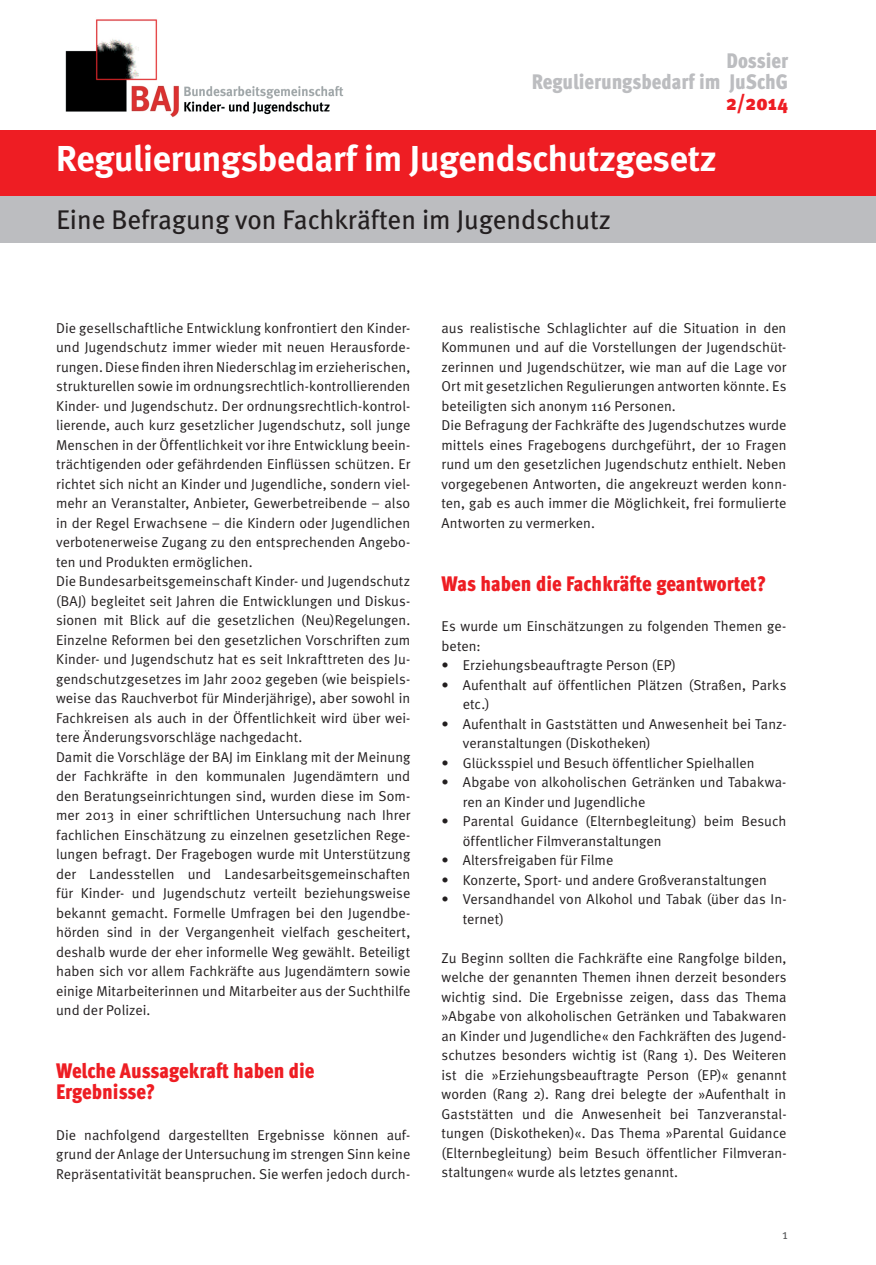
<style>
.page{position:relative;width:876px;height:1265px;background:#fff}
.page>*{position:absolute;margin:0;border:0;box-sizing:border-box;transform-origin:0 0}
.t1{font:700 36px "Meta";letter-spacing:-.005em;color:#fff}
.t2{font:27px "Meta";color:#231f20}
.t3{font:900 21px/21px "Meta Cond";color:#ee1d23}
.t4{font:900 21px/21px "Meta Cond";color:#bcbdc0;text-align:right}
.t5{font:14.25px/19.5px "Meta Normal";color:#231f20}
.t6{font:13.5px "Meta Normal";color:#57585a}
.s1{color:#ee1d23}
</style>
<div class="page">
<div style="left:0;top:130px;width:876px;height:67px;background:#ee1d23"></div>
<div style="left:0;top:196px;width:876px;height:47px;background:#bcbdc0"></div>
<img style="left:65px;top:19px;width:279px;height:99px">
<p class="t4" style="left:532px;top:52px;width:258px">Dossier<br>Regulierungsbedarf im JuSchG<br><span class="s1">2/2014</span></p>
<p class="t1" style="left:56px;top:144px;width:662px">Regulierungsbedarf im Jugendschutzgesetz</p>
<p class="t2" style="left:56px;top:209px;width:556px">Eine Befragung von Fachkräften im Jugendschutz</p>
<p class="t5" style="left:56px;top:319px;width:356px">Die gesellschaftliche Entwicklung konfrontiert den Kinder&shy;und Jugendschutz immer wieder mit neuen Herausforde&shy;rungen. Diese finden ihren Niederschlag im erzieherischen, strukturellen sowie im ordnungsrechtlich-kontrollierenden Kinder- und Jugendschutz. Der ordnungsrechtlich-kontrol&shy;lierende, auch kurz gesetzlicher Jugendschutz, soll junge Menschen in der Öffentlichkeit vor ihre Entwicklung beein&shy;trächtigenden oder gefährdenden Einflüssen schützen. Er richtet sich nicht an Kinder und Jugendliche, sondern viel&shy;mehr an Veranstalter, Anbieter, Gewerbetreibende – also in der Regel Erwachsene – die Kindern oder Jugendlichen verbotenerweise Zugang zu den entsprechenden Angebo&shy;ten und Produkten ermöglichen.<br>Die Bundesarbeitsgemeinschaft Kinder- und Jugendschutz (BAJ) begleitet seit Jahren die Entwicklungen und Diskus&shy;sionen mit Blick auf die gesetzlichen (Neu)Regelungen.<br>Einzelne Reformen bei den gesetzlichen Vorschriften zum Kinder- und Jugendschutz hat es seit Inkrafttreten des Ju&shy;gendschutzgesetzes im Jahr 2002 gegeben (wie beispiels&shy;weise das Rauchverbot für Minderjährige), aber sowohl in Fachkreisen als auch in der Öffentlichkeit wird über wei&shy;tere Änderungsvorschläge nachgedacht.<br>Damit die Vorschläge der BAJ im Einklang mit der Meinung der Fachkräfte in den kommunalen Jugendämtern und den Beratungseinrichtungen sind, wurden diese im Som&shy;mer 2013 in einer schriftlichen Untersuchung nach Ihrer fachlichen Einschätzung zu einzelnen gesetzlichen Rege&shy;lungen befragt. Der Fragebogen wurde mit Unterstützung der Landesstellen und Landesarbeitsgemeinschaften für Kinder- und Jugendschutz verteilt beziehungsweise bekannt gemacht. Formelle Umfragen bei den Jugendbe&shy;hörden sind in der Vergangenheit vielfach gescheitert, deshalb wurde der eher informelle Weg gewählt. Beteiligt haben sich vor allem Fachkräfte aus Jugendämtern sowie einige Mitarbeiterinnen und Mitarbeiter aus der Suchthilfe und der Polizei.</p>
<p class="t3" style="left:56px;top:1062px;width:260px">Welche Aussagekraft haben die<br>Ergebnisse?</p>
<p class="t5" style="left:56px;top:1126px;width:356px;text-align:justify">Die nachfolgend dargestellten Ergebnisse können auf&shy;grund der Anlage der Untersuchung im strengen Sinn keine Repräsentativität beanspruchen. Sie werfen jedoch durch-</p>
<p class="t5" style="left:441px;top:319px;width:346px">aus realistische Schlaglichter auf die Situation in den Kommunen und auf die Vorstellungen der Jugendschüt&shy;zerinnen und Jugendschützer, wie man auf die Lage vor Ort mit gesetzlichen Regulierungen antworten könnte. Es beteiligten sich anonym 116 Personen.<br>Die Befragung der Fachkräfte des Jugendschutzes wurde mittels eines Fragebogens durchgeführt, der 10 Fragen rund um den gesetzlichen Jugendschutz enthielt. Neben vorgegebenen Antworten, die angekreuzt werden konn&shy;ten, gab es auch immer die Möglichkeit, frei formulierte Antworten zu vermerken.</p>
<p class="t3" style="left:441px;top:575px;width:326px">Was haben die Fachkräfte geantwortet?</p>
<p class="t5" style="left:441px;top:617px;width:346px">Es wurde um Einschätzungen zu folgenden Themen ge&shy;beten:</p>
<p class="t5" style="left:441px;top:656px;width:236px">• Erziehungsbeauftragte Person (EP)</p>
<p class="t5" style="left:463px;top:676px;width:325px;text-indent:-21px">• Aufenthalt auf öffentlichen Plätzen (Straßen, Parks etc.)</p>
<p class="t5" style="left:463px;top:715px;width:325px;text-indent:-21px">• Aufenthalt in Gaststätten und Anwesenheit bei Tanz&shy;veranstaltungen (Diskotheken)</p>
<p class="t5" style="left:441px;top:754px;width:315px">• Glücksspiel und Besuch öffentlicher Spielhallen</p>
<p class="t5" style="left:463px;top:773px;width:325px;text-indent:-21px">• Abgabe von alkoholischen Getränken und Tabakwa&shy;ren an Kinder und Jugendliche</p>
<p class="t5" style="left:463px;top:812px;width:325px;text-indent:-21px">• Parental Guidance (Elternbegleitung) beim Besuch öffentlicher Filmveranstaltungen</p>
<p class="t5" style="left:441px;top:851px;width:173px">• Altersfreigaben für Filme</p>
<p class="t5" style="left:441px;top:871px;width:327px">• Konzerte, Sport- und andere Großveranstaltungen</p>
<p class="t5" style="left:463px;top:890px;width:325px;text-indent:-21px">• Versandhandel von Alkohol und Tabak (über das In&shy;ternet)</p>
<p class="t5" style="left:441px;top:949px;width:347px;text-align:justify">Zu Beginn sollten die Fachkräfte eine Rangfolge bilden, welche der genannten Themen ihnen derzeit besonders wichtig sind. Die Ergebnisse zeigen, dass das Thema »Abgabe von alkoholischen Getränken und Tabakwaren an Kinder und Jugendliche« den Fachkräften des Jugend&shy;schutzes besonders wichtig ist (Rang 1). Des Weiteren ist die »Erziehungsbeauftragte Person (EP)« genannt worden (Rang 2). Rang drei belegte der »Aufenthalt in Gaststätten und die Anwesenheit bei Tanzveranstal&shy;tungen (Diskotheken)«. Das Thema »Parental Guidance (Elternbegleitung) beim Besuch öffentlicher Filmveran&shy;staltungen« wurde als letztes genannt.</p>
<p class="t6" style="left:782px;top:1229px;width:7px">1</p>
</div>
